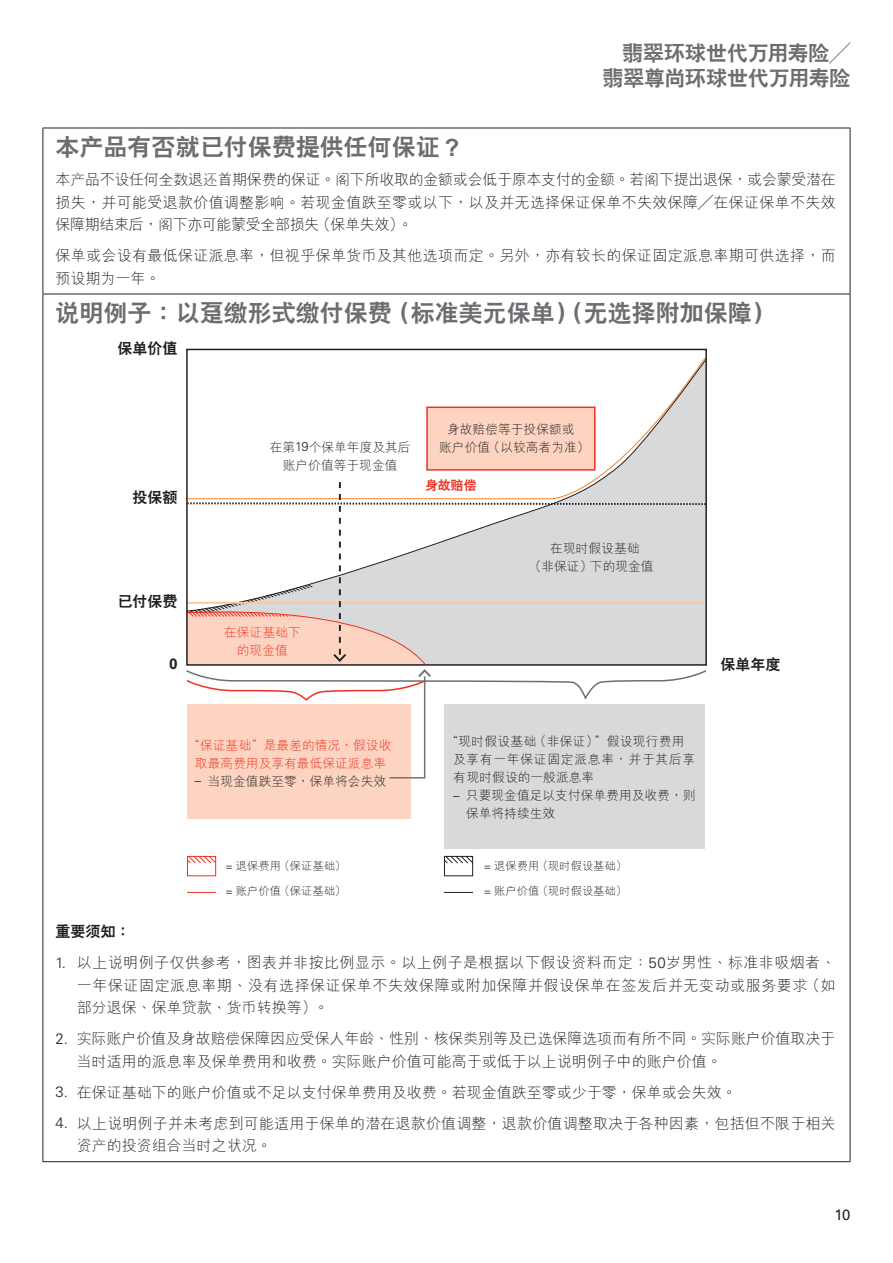
<style>
.page{position:relative;width:893px;height:1263px;background:#fff}
.page>*{position:absolute;margin:0;border:0;box-sizing:border-box;transform-origin:0 0}
.t1{font:800 24px "C Hei 2 HKS";color:#6c6d70}
.t2{font:800 21px/25.2px "C Hei 2 HKS";letter-spacing:-.01em;color:#6c6d70;text-align:right}
.t3{font:300 15px/22.5px "M Hei HKS";color:#231f20;text-align:justify}
.t4{font:300 15px/22.5px "M Hei HKS";letter-spacing:.02em;color:#231f20}
.t5{font:800 15px "C Hei 2 HKS";color:#231f20}
.t6{font:15px "Univers";color:#231f20}
.t7{font:700 15px "Univers";color:#231f20}
.t8{font:300 12.75px/18px "M Hei HKS";color:#231f20;text-align:center}
.t9{font:300 12.75px/18px "M Hei HKS";letter-spacing:.02em;color:#231f20}
.t10{font:300 12.75px/18px "M Hei HKS";color:#ef3122;text-align:center}
.t11{font:800 12.75px "C Hei 2 HKS";color:#ef3122}
.t12{font:300 11.25px "M Hei HKS";color:#231f20}
.s1{font-family:"Univers"}
</style>
<div class="page">
<hr style="left:43px;top:128px;width:807px;height:1px;background:#231f20">
<hr style="left:43px;top:128px;width:1px;height:166px;background:#231f20">
<hr style="left:850px;top:128px;width:1px;height:166px;background:#231f20">
<hr style="left:43px;top:294px;width:807px;height:1px;background:#231f20">
<hr style="left:43px;top:294px;width:1px;height:867px;background:#231f20">
<hr style="left:850px;top:294px;width:1px;height:867px;background:#231f20">
<hr style="left:43px;top:1161px;width:807px;height:1px;background:#231f20">
<div style="left:187px;top:704px;width:224px;height:114px;background:#fcd4c1"></div>
<div style="left:444px;top:704px;width:261px;height:144px;background:#d8d9db"></div>
<svg style="left:426px;top:358px;width:278px;height:124px"></svg>
<svg style="left:446px;top:858px;width:25px;height:6px"></svg>
<div style="left:444px;top:856px;width:29px;height:20px;border:1px solid #231f20"></div>
<svg style="left:189px;top:858px;width:25px;height:6px"></svg>
<div style="left:187px;top:856px;width:29px;height:20px;border:1px solid #ef3122"></div>
<svg style="left:186px;top:482px;width:521px;height:297px"></svg>
<svg style="left:187px;top:892px;width:29px;height:1px"></svg>
<svg style="left:444px;top:892px;width:29px;height:1px"></svg>
<h2 class="t2" style="left:602px;top:41px;width:249px">翡翠環球世代萬用壽險╱翡翠尊尚環球世代萬用壽險</h2>
<h1 class="t1" style="left:56px;top:131px;width:410px">本產品有否就已付保費提供任何保證？</h1>
<p class="t3" style="left:56px;top:168px;width:782px">本產品不設任何全數退還首期保費的保證。閣下所收取的金額或會低於原本支付的金額。若閣下提出退保，或會蒙受潛在損失，並可能受退款價值調整影響。若現金值跌至零或以下，以及並無選擇保證保單不失效保障╱在保證保單不失效保障期結束後，閣下亦可能蒙受全部損失（保單失效）。</p>
<p class="t4" style="left:56px;top:244px;width:782px">保單或會設有最低保證派息率，但視乎保單貨幣及其他選項而定。另外，亦有較長的保證固定派息率期可供選擇，而預設期為一年。</p>
<h1 class="t1" style="left:56px;top:297px;width:722px">說明例子：以躉繳形式繳付保費（標準美元保單）（無選擇附加保障）</h1>
<p class="t5" style="left:118px;top:338px;width:61px">保單價值</p>
<p class="t5" style="left:133px;top:488px;width:46px">投保額</p>
<p class="t5" style="left:118px;top:591px;width:61px">已付保費</p>
<p class="t7" style="left:169px;top:655px;width:10px">0</p>
<p class="t8" style="left:447px;top:420px;width:129px">身故賠償等於投保額或</p>
<p class="t8" style="left:270px;top:437px;width:143px">在第<span class="s1">19</span>個保單年度及其後</p>
<p class="t8" style="left:439px;top:438px;width:152px">賬戶價值（以較高者為準）</p>
<p class="t8" style="left:283px;top:455px;width:116px">賬戶價值等於現金值</p>
<p class="t10" style="left:224px;top:623px;width:78px">在保證基礎下的現金值</p>
<p class="t11" style="left:425px;top:476px;width:52px">身故賠償</p>
<p class="t8" style="left:529px;top:539px;width:126px">在現時假設基礎<br>（非保證）下的現金值</p>
<p class="t10" style="left:188px;top:735px;width:205px">“保證基礎”是最差的情況，假設收取最高費用及享有最低保證派息率</p>
<p class="t8" style="left:195px;top:771px;width:193px"><span class="s1">–</span> 當現金值跌至零，保單將會失效</p>
<p class="t12" style="left:225px;top:858px;width:122px"><span class="s1">=</span> 退保費用（保證基礎）</p>
<p class="t12" style="left:225px;top:883px;width:122px"><span class="s1">=</span> 賬戶價值（保證基礎）</p>
<p class="t9" style="left:453px;top:732px;width:243px;text-indent:-7px">“現時假設基礎（非保證）”假設現行費用及享有一年保證固定派息率，並於其後享有現時假設的一般派息率</p>
<p class="t8" style="left:466px;top:786px;width:231px;text-align:left;text-indent:-13px"><span class="s1">–</span> 只要現金值足以支付保單費用及收費，則保單將持續生效</p>
<p class="t12" style="left:484px;top:858px;width:145px"><span class="s1">=</span> 退保費用（現時假設基礎）</p>
<p class="t12" style="left:484px;top:883px;width:145px"><span class="s1">=</span> 賬戶價值（現時假設基礎）</p>
<p class="t5" style="left:720px;top:654px;width:61px">保單年度</p>
<p class="t5" style="left:56px;top:922px;width:76px">重要須知：</p>
<p class="t3" style="left:77px;top:951px;width:760px;text-indent:-21px"><span class="s1">1.</span> 以上說明例子僅供參考，圖表並非按比例顯示。以上例子是根據以下假設資料而定：<span class="s1">50</span>歲男性、標準非吸煙者、一年保證固定派息率期、沒有選擇保證保單不失效保障或附加保障並假設保單在簽發後並無變動或服務要求（如部分退保、保單貸款、貨幣轉換等）。</p>
<p class="t3" style="left:77px;top:1027px;width:760px;text-indent:-21px"><span class="s1">2.</span> 實際賬戶價值及身故賠償保障因應受保人年齡、性別、核保類別等及已選保障選項而有所不同。實際賬戶價值取決於當時適用的派息率及保單費用和收費。實際賬戶價值可能高於或低於以上說明例子中的賬戶價值。</p>
<p class="t3" style="left:56px;top:1080px;width:683px"><span class="s1">3.</span> 在保證基礎下的賬戶價值或不足以支付保單費用及收費。若現金值跌至零或少於零，保單或會失效。</p>
<p class="t3" style="left:77px;top:1111px;width:760px;text-indent:-21px"><span class="s1">4.</span> 以上說明例子並未考慮到可能適用於保單的潛在退款價值調整，退款價值調整取決於各種因素，包括但不限於相關資產的投資組合當時之狀況。</p>
<p class="t6" style="left:834px;top:1206px;width:18px">10</p>
</div>
